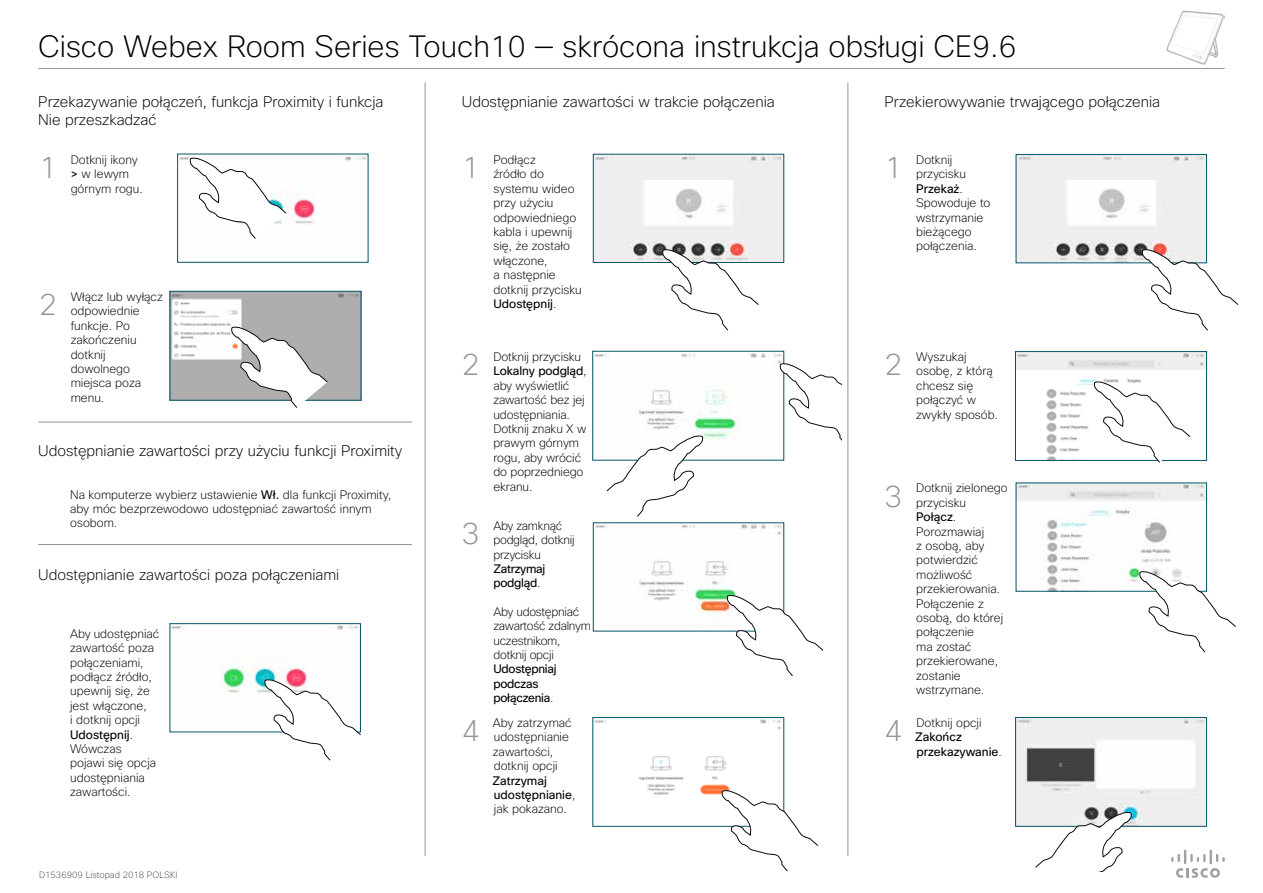
<style>
.page{position:relative;width:1263px;height:893px;background:#fff}
.page>*{position:absolute;margin:0;border:0;box-sizing:border-box;transform-origin:0 0}
.t1{font:200 30px "Cisco Sans";color:#000}
.t2{font:200 30px "Cisco Sans";color:#939598}
.t3{font:200 15px "Cisco Sans";color:#000}
.t4{font:200 12px/14.4px "Cisco Sans";color:#000}
.t5{font:200 12px/14.4px "Cisco Sans";letter-spacing:-.02em;color:#000}
.t6{font:12px/14.4px "Cisco Sans";color:#000}
.t7{font:12px/14.4px "Cisco Sans";letter-spacing:-.02em;color:#000}
.t8{font:200 9px "Cisco Sans";color:#4d4d4f}
.s1{font-weight:400}
.s2{font-weight:200}
</style>
<div class="page">
<img style="left:595px;top:353px;width:187px;height:86px">
<svg style="left:606px;top:435px;width:97px;height:82px"></svg>
<img style="left:180px;top:156px;width:186px;height:68px">
<img style="left:172px;top:626px;width:186px;height:67px">
<svg style="left:190px;top:157px;width:96px;height:82px"></svg>
<img style="left:172px;top:293px;width:187px;height:105px">
<div style="left:170px;top:291px;width:191px;height:109px;border:1px solid #005568"></div>
<svg style="left:231px;top:326px;width:97px;height:82px"></svg>
<svg style="left:264px;top:679px;width:97px;height:82px"></svg>
<img style="left:595px;top:719px;width:186px;height:77px">
<div style="left:593px;top:717px;width:191px;height:109px;border:1px solid #005568"></div>
<img style="left:595px;top:156px;width:187px;height:105px">
<div style="left:593px;top:154px;width:191px;height:109px;border:1px solid #005568"></div>
<svg style="left:662px;top:249px;width:97px;height:81px"></svg>
<svg style="left:722px;top:790px;width:96px;height:81px"></svg>
<img style="left:1017px;top:719px;width:187px;height:105px">
<div style="left:1015px;top:717px;width:191px;height:109px;border:1px solid #005568"></div>
<img style="left:1018px;top:156px;width:186px;height:105px">
<div style="left:1016px;top:154px;width:190px;height:109px;border:1px solid #005568"></div>
<svg style="left:1142px;top:249px;width:96px;height:81px"></svg>
<img style="left:1018px;top:485px;width:186px;height:104px">
<svg style="left:1139px;top:571px;width:97px;height:81px"></svg>
<svg style="left:1035px;top:812px;width:97px;height:60px"></svg>
<img style="left:1017px;top:353px;width:187px;height:106px">
<div style="left:1015px;top:351px;width:191px;height:110px;border:1px solid #005568"></div>
<svg style="left:1094px;top:381px;width:96px;height:82px"></svg>
<hr style="left:425px;top:82px;width:1px;height:774px;background:#939598">
<svg style="left:1171px;top:849px;width:54px;height:29px"></svg>
<hr style="left:38px;top:68px;width:1187px;height:1px;background:#939598">
<hr style="left:38px;top:422px;width:374px;height:1px;background:#939598">
<hr style="left:38px;top:544px;width:374px;height:1px;background:#939598">
<svg style="left:673px;top:512px;width:86px;height:15px"></svg>
<img style="left:595px;top:525px;width:187px;height:100px">
<img style="left:1166px;top:10px;width:59px;height:55px">
<svg style="left:780px;top:363px;width:62px;height:81px"></svg>
<hr style="left:847px;top:82px;width:1px;height:774px;background:#939598">
<svg style="left:727px;top:595px;width:96px;height:81px"></svg>
<h1 class="t1" style="left:38px;top:27px;width:980px">Cisco Webex Room Series Touch10 — skrócona instrukcja obsługi CE9.6</h1>
<p class="t3" style="left:38px;top:92px;width:347px">Przekazywanie połączeń, funkcja Proximity i funkcja</p>
<p class="t3" style="left:884px;top:92px;width:277px">Przekierowywanie trwającego połączenia</p>
<p class="t3" style="left:38px;top:110px;width:120px">Nie przeszkadzać</p>
<p class="t3" style="left:462px;top:92px;width:315px">Udostępnianie zawartości w trakcie połączenia</p>
<h1 class="t2" style="left:39px;top:149px;width:20px">1</h1>
<p class="t4" style="left:71px;top:152px;width:74px">Dotknij ikony <span class="s1">&gt;</span> w lewym górnym rogu.</p>
<h1 class="t2" style="left:39px;top:286px;width:20px">2</h1>
<p class="t4" style="left:71px;top:290px;width:94px">Włącz lub wyłącz odpowiednie funkcje. Po zakończeniu dotknij dowolnego miejsca poza menu.</p>
<p class="t3" style="left:38px;top:441px;width:365px">Udostępnianie zawartości przy użyciu funkcji Proximity</p>
<p class="t4" style="left:70px;top:487px;width:323px">Na komputerze wybierz ustawienie <span class="s1">Wł.</span> dla funkcji Proximity, aby móc bezprzewodowo udostępniać zawartość innym osobom.</p>
<p class="t3" style="left:38px;top:565px;width:303px">Udostępnianie zawartości poza połączeniami</p>
<p class="t4" style="left:70px;top:626px;width:91px">Aby udostępniać zawartość poza połączeniami, podłącz źródło, upewnij się, że jest włączone,<br>i dotknij opcji<br><span class="s1">Udostępnij</span>.<br>Wówczas<br>pojawi się opcja udostępniania zawartości.</p>
<p class="t8" style="left:39px;top:869px;width:140px">D1536909 Listopad 2018 POLSKI</p>
<h1 class="t2" style="left:462px;top:149px;width:19px">1</h1>
<p class="t4" style="left:493px;top:152px;width:90px">Podłącz<br>źródło do systemu wideo przy użyciu odpowiedniego kabla i upewnij się, że zostało włączone,<br>a następnie dotknij przycisku<br><span class="s1">Udostępnij</span>.</p>
<h1 class="t2" style="left:884px;top:149px;width:19px">1</h1>
<p class="t4" style="left:916px;top:152px;width:76px">Dotknij przycisku<br><span class="s1">Przekaż</span>.<br>Spowoduje to wstrzymanie bieżącego połączenia.</p>
<h1 class="t2" style="left:462px;top:346px;width:19px">2</h1>
<h1 class="t2" style="left:462px;top:514px;width:19px">3</h1>
<p class="t4" style="left:493px;top:349px;width:95px">Dotknij przycisku<br><span class="s1">Lokalny podgląd</span>, aby wyświetlić zawartość bez jej udostępniania.<br>Dotknij znaku X w prawym górnym rogu, aby wrócić do poprzedniego ekranu.</p>
<p class="t5" style="left:493px;top:518px;width:83px">Aby zamknąć podgląd, dotknij przycisku</p>
<p class="t7" style="left:493px;top:562px;width:53px">Zatrzymaj podgląd<span class="s2">.</span></p>
<p class="t5" style="left:493px;top:604px;width:99px">Aby udostępniać zawartość zdalnym uczestnikom, dotknij opcji</p>
<p class="t7" style="left:493px;top:662px;width:65px">Udostępniaj podczas połączenia<span class="s2">.</span></p>
<h1 class="t2" style="left:884px;top:346px;width:19px">2</h1>
<p class="t4" style="left:916px;top:349px;width:83px">Wyszukaj osobę, z którą chcesz się połączyć w zwykły sposób.</p>
<h1 class="t2" style="left:884px;top:477px;width:19px">3</h1>
<p class="t4" style="left:916px;top:481px;width:93px">Dotknij zielonego przycisku<br><span class="s1">Połącz</span>.<br>Porozmawiaj<br>z osobą, aby potwierdzić możliwość przekierowania.<br>Połączenie z osobą, do której połączenie<br>ma zostać przekierowane, zostanie wstrzymane.</p>
<p class="t4" style="left:493px;top:715px;width:80px">Aby zatrzymać udostępnianie zawartości, dotknij opcji</p>
<p class="t6" style="left:493px;top:773px;width:84px">Zatrzymaj udostępnianie<span class="s2">, jak pokazano.</span></p>
<h1 class="t2" style="left:462px;top:711px;width:19px">4</h1>
<p class="t4" style="left:916px;top:715px;width:67px">Dotknij opcji</p>
<h1 class="t2" style="left:884px;top:711px;width:19px">4</h1>
<p class="t6" style="left:915px;top:730px;width:88px">Zakończ przekazywanie<span class="s2">.</span></p>
</div>
